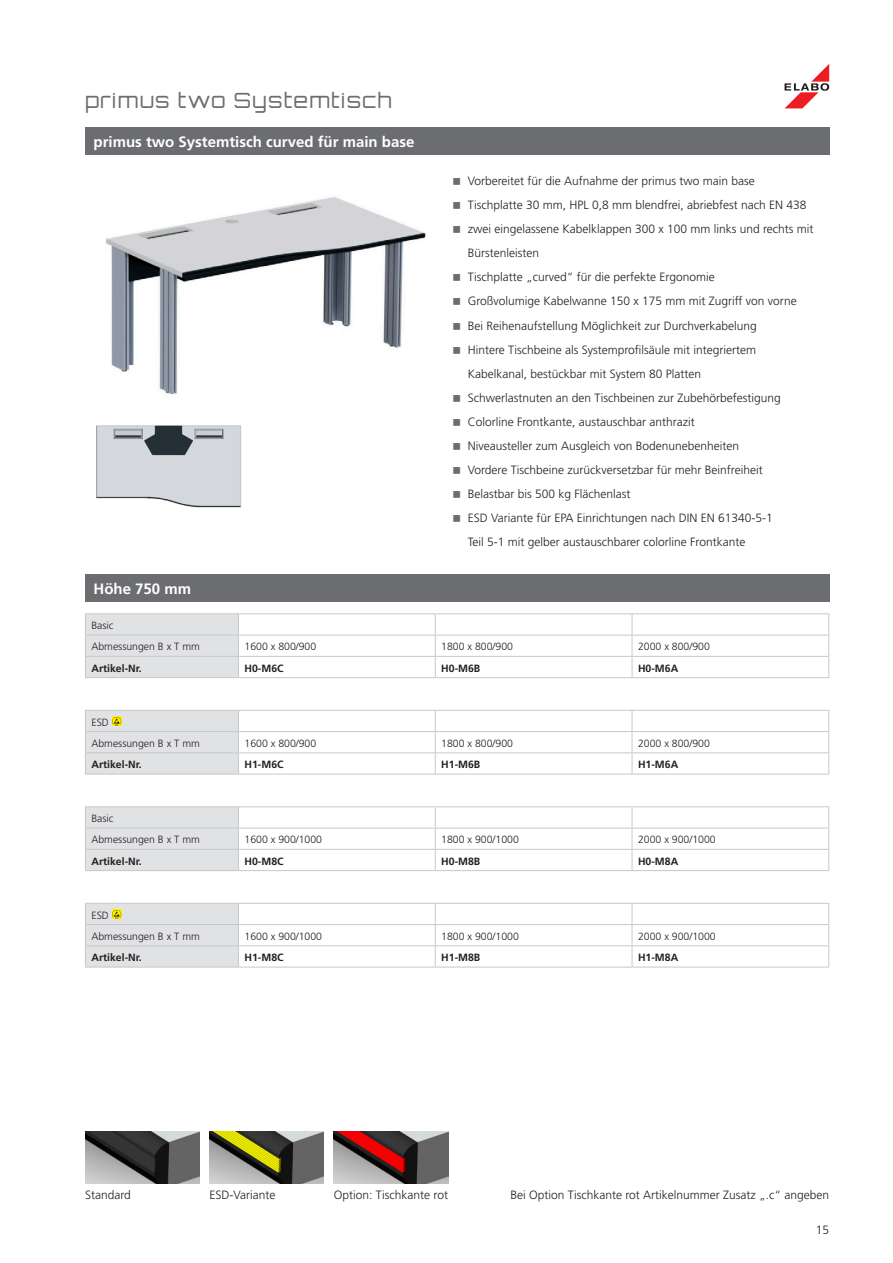
<style>
.page{position:relative;width:893px;height:1263px;background:#fff}
.page>*{position:absolute;margin:0;border:0;box-sizing:border-box;transform-origin:0 0}
.t1{font:300 21px "Orbitron CE";letter-spacing:.06em;color:#6c6d70}
.Überschrift_Balken_10pt{font:700 15px "Frutiger LT Pro";color:#fff}
.t2{font:300 12px/24px "Frutiger LT Pro";color:#231f20}
.Zelle{font:300 10.5px "Frutiger LT Pro";color:#231f20}
.Kopf{font:300 10.5px "Frutiger LT Pro";color:#231f20}
.Zelle-2{font:700 10.5px "Frutiger LT Pro";color:#231f20}
.Kopf-2{font:700 10.5px "Frutiger LT Pro";color:#231f20}
</style>
<div class="page">
<img style="left:85px;top:1131px;width:114px;height:52px">
<img style="left:209px;top:1131px;width:115px;height:52px">
<img style="left:334px;top:1131px;width:114px;height:52px">
<svg style="left:784px;top:64px;width:45px;height:44px"></svg>
<img style="left:106px;top:196px;width:320px;height:199px">
<img style="left:96px;top:425px;width:145px;height:83px">
<div style="left:85px;top:128px;width:744px;height:27px;background:#6c6d70"></div>
<hr style="left:238px;top:613px;width:197px;height:1px;background:#c7c8ca">
<hr style="left:435px;top:613px;width:197px;height:1px;background:#c7c8ca">
<hr style="left:632px;top:613px;width:197px;height:1px;background:#c7c8ca">
<hr style="left:85px;top:613px;width:153px;height:1px;background:#c7c8ca">
<svg style="left:85px;top:614px;width:744px;height:64px"></svg>
<hr style="left:85px;top:635px;width:153px;height:1px;background:#c7c8ca">
<hr style="left:85px;top:656px;width:153px;height:1px;background:#c7c8ca">
<hr style="left:85px;top:677px;width:153px;height:1px;background:#c7c8ca">
<hr style="left:238px;top:806px;width:197px;height:1px;background:#c7c8ca">
<hr style="left:435px;top:806px;width:197px;height:1px;background:#c7c8ca">
<hr style="left:632px;top:806px;width:197px;height:1px;background:#c7c8ca">
<hr style="left:238px;top:870px;width:197px;height:1px;background:#c7c8ca">
<hr style="left:435px;top:870px;width:197px;height:1px;background:#c7c8ca">
<hr style="left:632px;top:870px;width:197px;height:1px;background:#c7c8ca">
<hr style="left:85px;top:806px;width:153px;height:1px;background:#c7c8ca">
<svg style="left:85px;top:807px;width:744px;height:63px"></svg>
<hr style="left:85px;top:828px;width:153px;height:1px;background:#c7c8ca">
<hr style="left:85px;top:849px;width:153px;height:1px;background:#c7c8ca">
<hr style="left:85px;top:870px;width:153px;height:1px;background:#c7c8ca">
<hr style="left:238px;top:774px;width:197px;height:1px;background:#c7c8ca">
<hr style="left:435px;top:774px;width:197px;height:1px;background:#c7c8ca">
<hr style="left:632px;top:774px;width:197px;height:1px;background:#c7c8ca">
<hr style="left:85px;top:774px;width:153px;height:1px;background:#c7c8ca">
<svg style="left:85px;top:710px;width:744px;height:64px"></svg>
<hr style="left:238px;top:967px;width:197px;height:1px;background:#c7c8ca">
<hr style="left:435px;top:967px;width:197px;height:1px;background:#c7c8ca">
<hr style="left:632px;top:967px;width:197px;height:1px;background:#c7c8ca">
<hr style="left:85px;top:967px;width:153px;height:1px;background:#c7c8ca">
<svg style="left:85px;top:903px;width:744px;height:64px"></svg>
<div style="left:85px;top:574px;width:744px;height:28px;background:#6c6d70"></div>
<h1 class="t1" style="left:85px;top:88px;width:308px">primus two Systemtisch</h1>
<p class="Überschrift_Balken_10pt" style="left:94px;top:133px;width:322px">primus two Systemtisch curved für main base</p>
<p class="Überschrift_Balken_10pt" style="left:94px;top:579px;width:99px">Höhe 750 mm</p>
<p class="t2" style="left:468px;top:169px;width:289px">Vorbereitet für die Aufnahme der primus two main base</p>
<p class="t2" style="left:468px;top:193px;width:340px">Tischplatte 30 mm, HPL 0,8 mm blendfrei, abriebfest nach EN 438</p>
<p class="t2" style="left:468px;top:217px;width:347px">zwei eingelassene Kabelklappen 300 x 100 mm links und rechts mit<br>Bürstenleisten</p>
<p class="t2" style="left:468px;top:265px;width:248px">Tischplatte „curved“ für die perfekte Ergonomie</p>
<p class="t2" style="left:468px;top:289px;width:330px">Großvolumige Kabelwanne 150 x 175 mm mit Zugriff von vorne</p>
<p class="t2" style="left:468px;top:313px;width:291px">Bei Reihenaufstellung Möglichkeit zur Durchverkabelung</p>
<p class="t2" style="left:468px;top:337px;width:290px">Hintere Tischbeine als Systemprofilsäule mit integriertem<br>Kabelkanal, bestückbar mit System 80 Platten</p>
<p class="t2" style="left:468px;top:385px;width:315px">Schwerlastnuten an den Tischbeinen zur Zubehörbefestigung</p>
<p class="t2" style="left:468px;top:409px;width:229px">Colorline Frontkante, austauschbar anthrazit</p>
<p class="t2" style="left:468px;top:433px;width:273px">Niveausteller zum Ausgleich von Bodenunebenheiten</p>
<p class="t2" style="left:468px;top:457px;width:296px">Vordere Tischbeine zurückversetzbar für mehr Beinfreiheit</p>
<p class="t2" style="left:468px;top:481px;width:164px">Belastbar bis 500 kg Flächenlast</p>
<p class="t2" style="left:468px;top:505px;width:307px">ESD Variante für EPA Einrichtungen nach DIN EN 61340-5-1<br>Teil 5-1 mit gelber austauschbarer colorline Frontkante</p>
<p class="Kopf" style="left:91px;top:619px;width:24px">Basic</p>
<p class="Kopf" style="left:91px;top:641px;width:110px">Abmessungen B x T mm</p>
<p class="Zelle" style="left:244px;top:641px;width:73px">1600 x 800/900</p>
<p class="Zelle" style="left:441px;top:641px;width:73px">1800 x 800/900</p>
<p class="Zelle" style="left:638px;top:641px;width:73px">2000 x 800/900</p>
<p class="Kopf-2" style="left:91px;top:662px;width:52px">Artikel-Nr.</p>
<p class="Zelle-2" style="left:244px;top:662px;width:41px">H0-M6C</p>
<p class="Zelle-2" style="left:441px;top:662px;width:41px">H0-M6B</p>
<p class="Zelle-2" style="left:638px;top:662px;width:42px">H0-M6A</p>
<p class="Kopf" style="left:91px;top:716px;width:19px">ESD</p>
<p class="Kopf" style="left:91px;top:737px;width:110px">Abmessungen B x T mm</p>
<p class="Zelle" style="left:244px;top:737px;width:73px">1600 x 800/900</p>
<p class="Zelle" style="left:441px;top:737px;width:73px">1800 x 800/900</p>
<p class="Zelle" style="left:638px;top:737px;width:73px">2000 x 800/900</p>
<p class="Kopf-2" style="left:91px;top:758px;width:52px">Artikel-Nr.</p>
<p class="Zelle-2" style="left:244px;top:758px;width:41px">H1-M6C</p>
<p class="Zelle-2" style="left:441px;top:758px;width:41px">H1-M6B</p>
<p class="Zelle-2" style="left:638px;top:758px;width:42px">H1-M6A</p>
<p class="Kopf" style="left:91px;top:812px;width:24px">Basic</p>
<p class="Kopf" style="left:91px;top:834px;width:110px">Abmessungen B x T mm</p>
<p class="Zelle" style="left:244px;top:834px;width:79px">1600 x 900/1000</p>
<p class="Zelle" style="left:441px;top:834px;width:79px">1800 x 900/1000</p>
<p class="Zelle" style="left:638px;top:834px;width:79px">2000 x 900/1000</p>
<p class="Kopf-2" style="left:91px;top:855px;width:52px">Artikel-Nr.</p>
<p class="Zelle-2" style="left:244px;top:855px;width:41px">H0-M8C</p>
<p class="Zelle-2" style="left:441px;top:855px;width:41px">H0-M8B</p>
<p class="Zelle-2" style="left:638px;top:855px;width:42px">H0-M8A</p>
<p class="Kopf" style="left:91px;top:909px;width:19px">ESD</p>
<p class="Kopf" style="left:91px;top:930px;width:110px">Abmessungen B x T mm</p>
<p class="Zelle" style="left:244px;top:930px;width:79px">1600 x 900/1000</p>
<p class="Zelle" style="left:441px;top:930px;width:79px">1800 x 900/1000</p>
<p class="Zelle" style="left:638px;top:930px;width:79px">2000 x 900/1000</p>
<p class="Kopf-2" style="left:91px;top:951px;width:52px">Artikel-Nr.</p>
<p class="Zelle-2" style="left:244px;top:951px;width:41px">H1-M8C</p>
<p class="Zelle-2" style="left:441px;top:951px;width:41px">H1-M8B</p>
<p class="Zelle-2" style="left:638px;top:951px;width:42px">H1-M8A</p>
<p class="t2" style="left:85px;top:1183px;width:47px">Standard</p>
<p class="t2" style="left:209px;top:1183px;width:67px">ESD-Variante</p>
<p class="t2" style="left:334px;top:1183px;width:116px">Option: Tischkante rot</p>
<p class="t2" style="left:510px;top:1183px;width:320px">Bei Option Tischkante rot Artikelnummer Zusatz „.c“ angeben</p>
<p class="t2" style="left:816px;top:1218px;width:15px">15</p>
</div>
